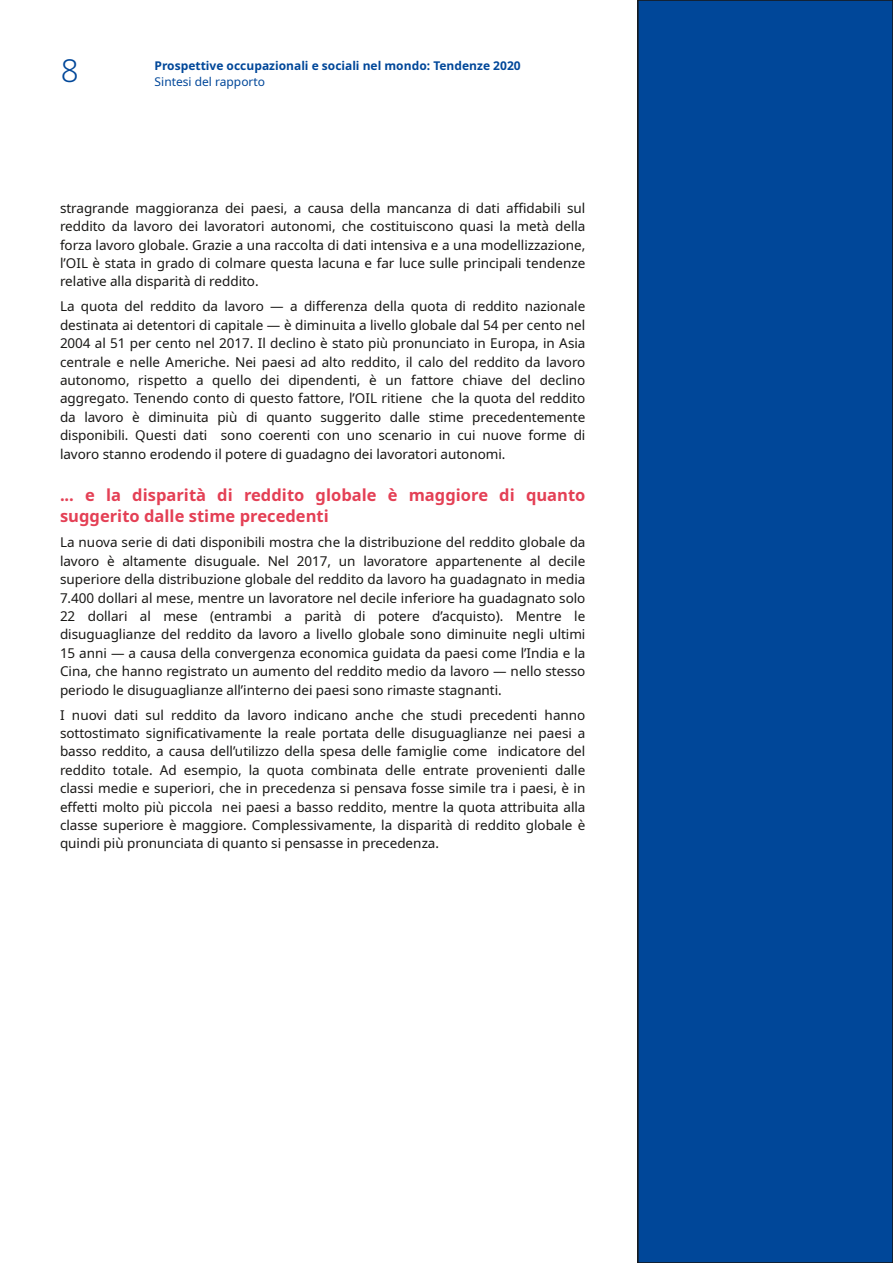
<style>
.page{position:relative;width:893px;height:1263px;background:#fff}
.page>*{position:absolute;margin:0;border:0;box-sizing:border-box;transform-origin:0 0}
.t1{font:300 31.5px "Noto Sans";color:#004799}
.t2{font:700 16.5px/21.8px "Noto Sans";letter-spacing:.005em;color:#e44055}
.t3{font:13.5px/18.5px "Noto Sans";color:#181715;text-align:justify}
.t4{font:700 12px "Noto Sans";letter-spacing:.005em;color:#004799}
.t5{font:12px "Noto Sans";color:#004799}
</style>
<div class="page">
<div style="left:638px;top:0;width:255px;height:1263px;background:#004799"></div>
<div style="left:637px;top:0;width:256px;height:1263px;border:2px solid #181715"></div>
<h1 class="t1" style="left:61px;top:49px;width:19px">8</h1>
<p class="t4" style="left:155px;top:57px;width:368px">Prospettive occupazionali e sociali nel mondo: Tendenze 2020</p>
<p class="t5" style="left:155px;top:73px;width:112px">Sintesi del rapporto</p>
<p class="t3" style="left:60px;top:198px;width:527px">stragrande maggioranza dei paesi, a causa della mancanza di dati affidabili sul reddito da lavoro dei lavoratori autonomi, che costituiscono quasi la metà della forza lavoro globale. Grazie a una raccolta di dati intensiva e a una modellizzazione, l’OIL è stata in grado di colmare questa lacuna e far luce sulle principali tendenze relative alla disparità di reddito.</p>
<p class="t3" style="left:60px;top:297px;width:527px">La quota del reddito da lavoro — a differenza della quota di reddito nazionale destinata ai detentori di capitale — è diminuita a livello globale dal 54 per cento nel 2004 al 51 per cento nel 2017. Il declino è stato più pronunciato in Europa, in Asia centrale e nelle Americhe. Nei paesi ad alto reddito, il calo del reddito da lavoro autonomo, rispetto a quello dei dipendenti, è un fattore chiave del declino aggregato. Tenendo conto di questo fattore, l’OIL ritiene che la quota del reddito da lavoro è diminuita più di quanto suggerito dalle stime precedentemente disponibili. Questi dati sono coerenti con uno scenario in cui nuove forme di lavoro stanno erodendo il potere di guadagno dei lavoratori autonomi.</p>
<p class="t2" style="left:60px;top:483px;width:527px">... e la disparità di reddito globale è maggiore di quanto suggerito dalle stime precedenti</p>
<p class="t3" style="left:60px;top:533px;width:527px">La nuova serie di dati disponibili mostra che la distribuzione del reddito globale da lavoro è altamente disuguale. Nel 2017, un lavoratore appartenente al decile superiore della distribuzione globale del reddito da lavoro ha guadagnato in media 7.400 dollari al mese, mentre un lavoratore nel decile inferiore ha guadagnato solo 22 dollari al mese (entrambi a parità di potere d’acquisto). Mentre le disuguaglianze del reddito da lavoro a livello globale sono diminuite negli ultimi 15 anni — a causa della convergenza economica guidata da paesi come l’India e la Cina, che hanno registrato un aumento del reddito medio da lavoro — nello stesso periodo le disuguaglianze all’interno dei paesi sono rimaste stagnanti.</p>
<p class="t3" style="left:60px;top:705px;width:527px">I nuovi dati sul reddito da lavoro indicano anche che studi precedenti hanno sottostimato significativamente la reale portata delle disuguaglianze nei paesi a basso reddito, a causa dell’utilizzo della spesa delle famiglie come indicatore del reddito totale. Ad esempio, la quota combinata delle entrate provenienti dalle classi medie e superiori, che in precedenza si pensava fosse simile tra i paesi, è in effetti molto più piccola nei paesi a basso reddito, mentre la quota attribuita alla classe superiore è maggiore. Complessivamente, la disparità di reddito globale è quindi più pronunciata di quanto si pensasse in precedenza.</p>
</div>
